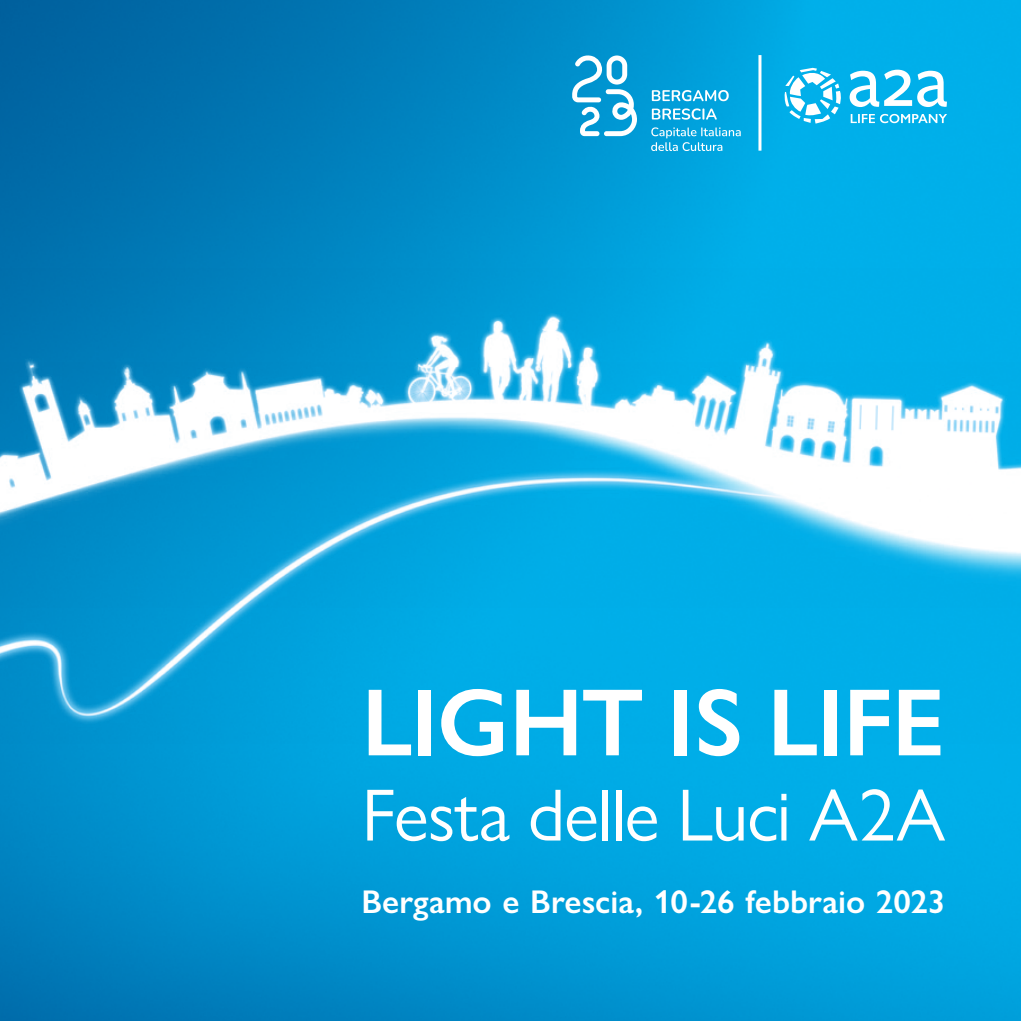
<style>
.page{position:relative;width:1021px;height:1021px;background:#fff}
.page>*{position:absolute;margin:0;border:0;box-sizing:border-box;transform-origin:0 0}
.t1{font:600 96px "Gill Sans Nova";letter-spacing:-.01em;color:#fff}
.t2{font:74.4px "Gill Sans Nova";letter-spacing:-.015em;color:#fff}
.t3{font:600 33px "Gill Sans Nova";color:#fff}
</style>
<div class="page">
<img style="left:0;top:0;width:1020px;height:1020px">
<img style="left:0;top:607px;width:1020px;height:136px">
<img style="left:0;top:268px;width:1020px;height:339px">
<svg style="left:652px;top:90px;width:76px;height:11px"></svg>
<svg style="left:652px;top:108px;width:64px;height:12px"></svg>
<svg style="left:651px;top:127px;width:89px;height:24px;background:#34b5e4"></svg>
<svg style="left:572px;top:54px;width:65px;height:82px"></svg>
<svg style="left:783px;top:68px;width:59px;height:55px"></svg>
<svg style="left:849px;top:70px;width:97px;height:37px"></svg>
<svg style="left:850px;top:114px;width:97px;height:9px"></svg>
<hr style="left:758px;top:55px;width:3px;height:96px;background:#fff">
<h1 class="t1" style="left:361px;top:663px;width:585px">LIGHT IS LIFE</h1>
<h2 class="t2" style="left:361px;top:769px;width:585px">Festa delle Luci A2A</h2>
<p class="t3" style="left:361px;top:881px;width:585px">Bergamo e Brescia, 10-26 febbraio 2023</p>
</div>
